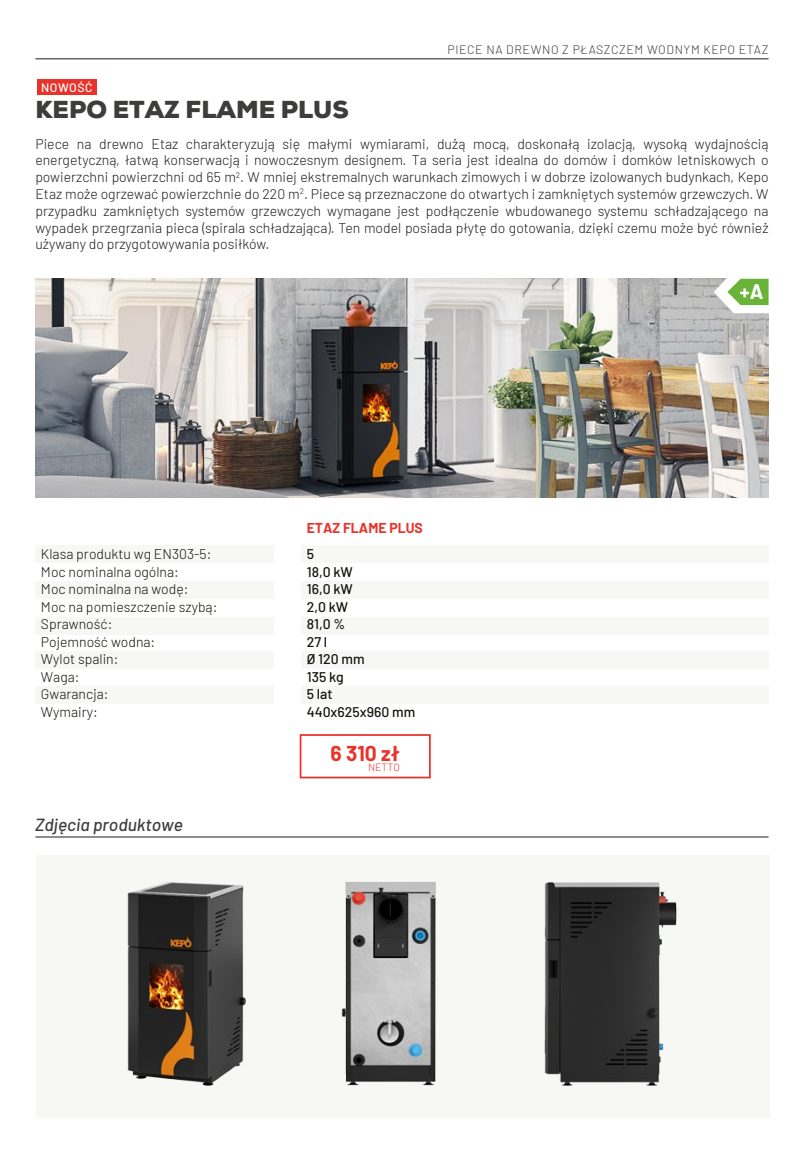
<style>
.page{position:relative;width:804px;height:1166px;background:#fff}
.page>*{position:absolute;margin:0;border:0;box-sizing:border-box;transform-origin:0 0}
.t1{font:900 24.5px "Nexa";color:#3d3d3c}
.t2{font:700 21px "Barlow";color:#e7342b}
.t3{font:700 20.47px "Barlow";color:#fff}
.t4{font:italic 500 17.5px "Barlow";color:#3d3d3c}
.t5{font:300 14px/16.8px "Barlow";color:#1d1d1b;text-align:justify}
.t6{font:300 14px/17.5px "Barlow";color:#13120d}
.t7{font:500 14px/17.5px "Barlow";color:#13120d}
.t8{font:700 14px "Barlow";color:#e7342b}
.t9{font:300 12.25px "Barlow";letter-spacing:.05em;color:#3d3d3c}
.t10{font:500 12.25px "Barlow";letter-spacing:.05em;color:#fff}
.t11{font:300 10.5px "Barlow";color:#e7342b}
</style>
<div class="page">
<div style="left:36px;top:855px;width:733px;height:263px;background:#f7f7f6"></div>
<img style="left:35px;top:279px;width:733px;height:219px">
<div style="left:35px;top:546px;width:733px;height:17px;background:#f7f7f6"></div>
<div style="left:35px;top:581px;width:733px;height:17px;background:#f7f7f6"></div>
<div style="left:35px;top:617px;width:733px;height:17px;background:#f7f7f6"></div>
<div style="left:35px;top:651px;width:733px;height:18px;background:#f7f7f6"></div>
<div style="left:35px;top:686px;width:733px;height:18px;background:#f7f7f6"></div>
<hr style="left:35px;top:59px;width:733px;height:1px;background:#1d1d1b">
<div style="left:274px;top:518px;width:27px;height:209px;background:#fff"></div>
<svg style="left:714px;top:278px;width:55px;height:35px"></svg>
<hr style="left:35px;top:837px;width:733px;height:1px;background:#1d1d1b">
<svg style="left:300px;top:734px;width:131px;height:44px"></svg>
<img style="left:127px;top:882px;width:119px;height:204px">
<img style="left:341px;top:882px;width:95px;height:204px">
<div style="left:37px;top:79px;width:59px;height:16px;background:#e7332a"></div>
<img style="left:544px;top:882px;width:133px;height:204px">
<p class="t10" style="left:41px;top:79px;width:53px">NOWOŚĆ</p>
<h1 class="t1" style="left:35px;top:94px;width:315px">KEPO ETAZ FLAME PLUS</h1>
<p class="t9" style="left:447px;top:41px;width:322px">PIECE NA DREWNO Z PŁASZCZEM WODNYM KEPO ETAZ</p>
<p class="t5" style="left:35px;top:134px;width:734px">Piece na drewno Etaz charakteryzują się małymi wymiarami, dużą mocą, doskonałą izolacją, wysoką wydajnością energetyczną, łatwą konserwacją i nowoczesnym designem. Ta seria jest idealna do domów i domków letniskowych o powierzchni powierzchni od 65 m<sup>2</sup>. W mniej ekstremalnych warunkach zimowych i w dobrze izolowanych budynkach, Kepo Etaz może ogrzewać powierzchnie do 220 m<sup>2</sup>. Piece są przeznaczone do otwartych i zamkniętych systemów grzewczych. W przypadku zamkniętych systemów grzewczych wymagane jest podłączenie wbudowanego systemu schładzającego na wypadek przegrzania pieca (spirala schładzająca). Ten model posiada płytę do gotowania, dzięki czemu może być również używany do przygotowywania posiłków.</p>
<h3 class="t3" style="left:740px;top:276px;width:25px">+A</h3>
<p class="t8" style="left:307px;top:517px;width:118px">ETAZ FLAME PLUS</p>
<p class="t6" style="left:41px;top:544px;width:178px">Klasa produktu wg EN303-5:<br>Moc nominalna ogólna:<br>Moc nominalna na wodę:<br>Moc na pomieszczenie szybą:<br>Sprawność:<br>Pojemność wodna:<br>Wylot spalin:<br>Waga:<br>Gwarancja:<br>Wymairy:</p>
<p class="t7" style="left:307px;top:544px;width:110px">5<br>18,0 kW<br>16,0 kW<br>2,0 kW<br>81,0 %<br>27 l<br>Ø 120 mm<br>135 kg<br>5 lat<br>440x625x960 mm</p>
<p class="t4" style="left:35px;top:812px;width:149px">Zdjęcia produktowe</p>
<h2 class="t2" style="left:330px;top:738px;width:71px">6 310 zł</h2>
<p class="t11" style="left:368px;top:759px;width:33px">NETTO</p>
</div>
